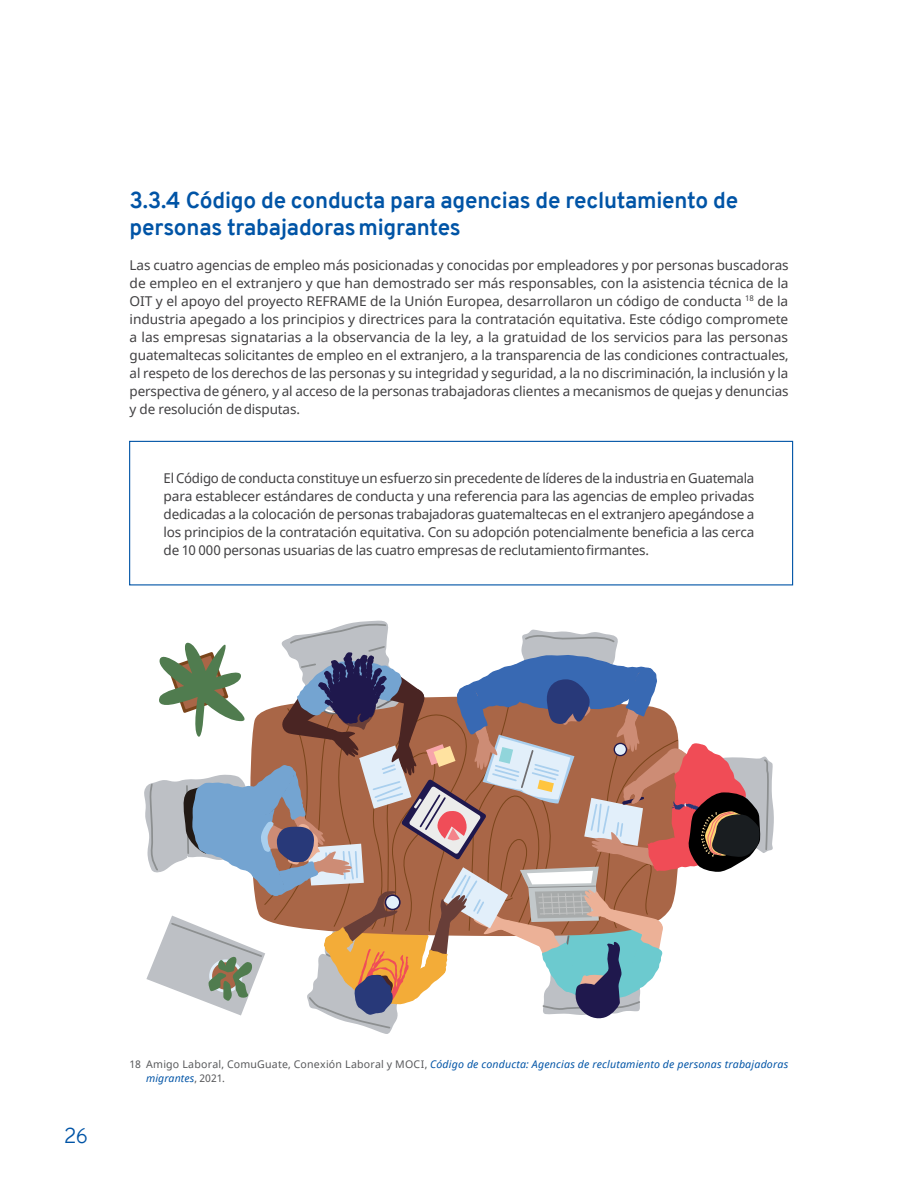
<style>
.page{position:relative;width:918px;height:1188px;background:#fff}
.page>*{position:absolute;margin:0;border:0;box-sizing:border-box;transform-origin:0 0}
.t1{font:700 22.5px/27px "Overpass";letter-spacing:-.01em;color:#0054a6}
.t2{font:300 21px "Overpass";color:#0054a6}
.t3{font:13.5px/18px "Noto Sans";letter-spacing:-.01em;color:#414042;text-align:justify}
.t4{font:italic 10.5px/13.5px "Noto Sans";letter-spacing:.015em;color:#0054a6}
.s1{font-style:normal;color:#58595b}
</style>
<div class="page">
<div style="left:129px;top:441px;width:664px;height:144px;border:1px solid #0054a6"></div>
<svg style="left:144px;top:621px;width:630px;height:413px"></svg>
<h1 class="t1" style="left:130px;top:187px;width:610px">3.3.4 Código de conducta para agencias de reclutamiento de personas trabajadorasmigrantes</h1>
<p class="t3" style="left:130px;top:257px;width:661px">Las cuatro agencias de empleo más posicionadas y conocidas por empleadores y por personas buscadoras de empleo en el extranjero y que han demostrado ser más responsables, con la asistencia técnica de la OIT y el apoyo del proyecto REFRAME de la Unión Europea, desarrollaron un código de conducta <sup>18</sup> de la industria apegado a los principios y directrices para la contratación equitativa. Este código compromete a las empresas signatarias a la observancia de la ley, a la gratuidad de los servicios para las personas guatemaltecas solicitantes de empleo en el extranjero, a la transparencia de las condiciones contractuales, al respeto de los derechos de las personas y su integridad y seguridad, a la no discriminación, la inclusión y la perspectiva de género, y al acceso de la personas trabajadoras clientes a mecanismos de quejas y denuncias y de resolución dedisputas.</p>
<p class="t3" style="left:164px;top:470px;width:592px">El Código de conducta constituye un esfuerzo sin precedente de líderes de la industria en Guatemala para establecer estándares de conducta y una referencia para las agencias de empleo privadas dedicadas a la colocación de personas trabajadoras guatemaltecas en el extranjero apegándose a los principios de la contratación equitativa. Con su adopción potencialmente beneficia a las cerca de 10 000 personas usuarias de las cuatro empresas de reclutamientofirmantes.</p>
<h2 class="t2" style="left:64px;top:1121px;width:26px">26</h2>
<p class="t4" style="left:146px;top:1058px;width:644px;text-indent:-16px"><span class="s1">18 Amigo Laboral, ComuGuate, Conexión Laboral y MOCI,</span> Código de conducta: Agencias de reclutamiento de personas trabajadoras migrantes<span class="s1">, 2021.</span></p>
</div>
